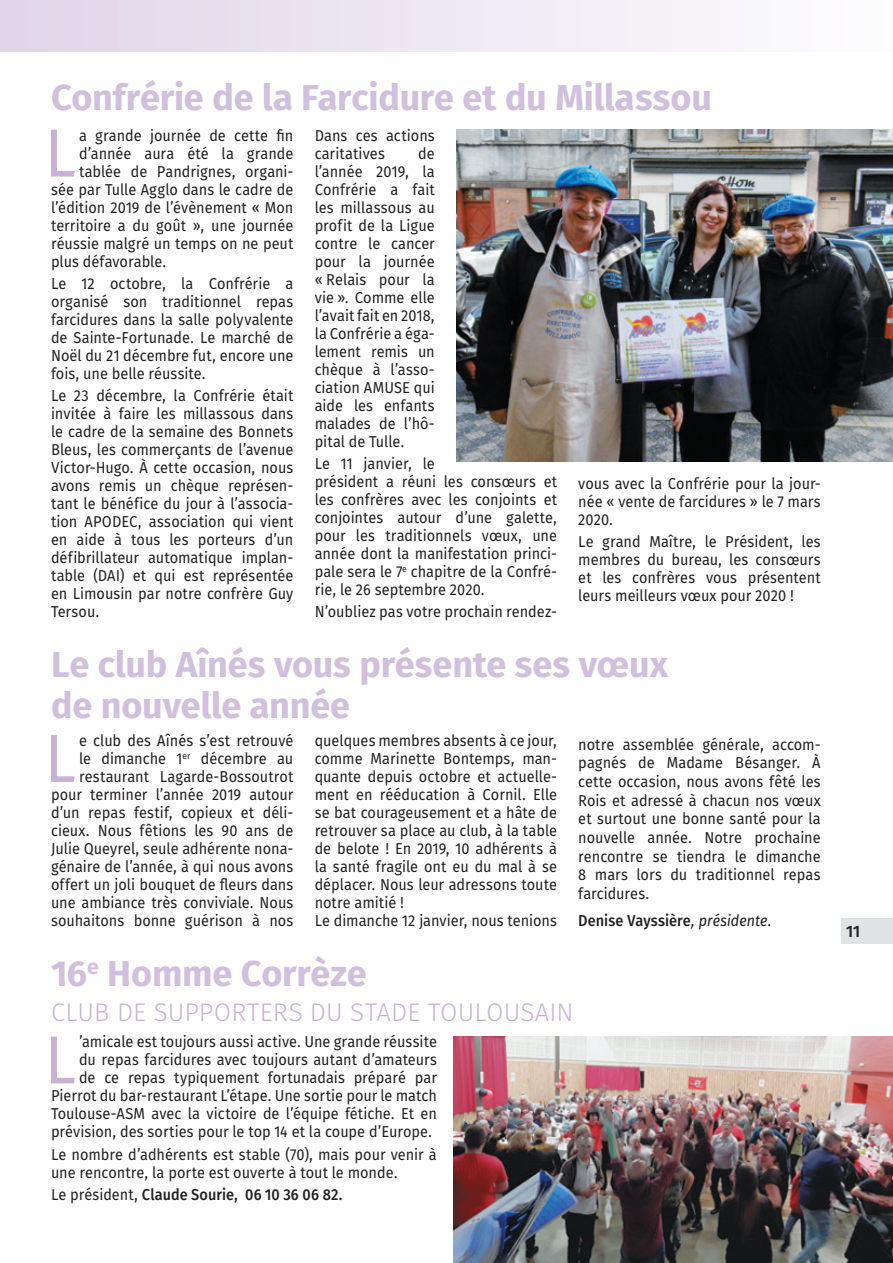
<style>
.page{position:relative;width:893px;height:1263px;background:#fff}
.page>*{position:absolute;margin:0;border:0;box-sizing:border-box;transform-origin:0 0}
.t1{font:67.95px "Fira Sans OT";color:#c7b2d5;scale:.92 1}
.t2{font:700 36px/40.5px "Fira Sans OT";letter-spacing:-.005em;color:#d0c0dd}
.t3{font:25.5px "Fira Sans OT Light";color:#c7b2d5}
.t4{font:16.5px "Fira Sans OT Medium";color:#231f20}
.t5{font:15.75px/18px "Fira Sans OT";color:#231f20;text-align:justify;scale:.92 1}
.t6{font:15.75px "Fira Sans OT Medium";letter-spacing:.005em;color:#231f20;scale:.92 1}
.s1{font-family:"Fira Sans OT";font-style:italic}
.s2{font-family:"Fira Sans OT"}
</style>
<div class="page">
<div style="left:842px;top:918px;width:51px;height:26px;background:#e1e2e4"></div>
<div style="left:0;top:0;width:893px;height:51px;background:linear-gradient(to right,#e0d5e9,#fdfdfd)"></div>
<img style="left:456px;top:130px;width:437px;height:331px">
<img style="left:454px;top:1036px;width:439px;height:227px">
<h2 class="t2" style="left:51px;top:80px;width:662px">Confrérie de la Farcidure et du Millassou</h2>
<h1 class="t1" style="left:44px;top:105px;width:36px">L</h1>
<p class="t5" style="left:79px;top:127px;width:234px">a grande journée de cette fin</p>
<p class="t5" style="left:79px;top:145px;width:234px">d’année aura été la grande</p>
<p class="t5" style="left:79px;top:163px;width:234px">tablée de Pandrignes, organi-</p>
<p class="t5" style="left:51px;top:181px;width:265px">sée par Tulle Agglo dans le cadre de</p>
<p class="t5" style="left:51px;top:199px;width:265px">l’édition 2019 de l’évènement « Mon</p>
<p class="t5" style="left:51px;top:217px;width:265px">territoire a du goût », une journée</p>
<p class="t5" style="left:51px;top:235px;width:265px">réussie malgré un temps on ne peut</p>
<p class="t5" style="left:51px;top:253px;width:127px">plus défavorable.</p>
<p class="t5" style="left:51px;top:275px;width:265px">Le 12 octobre, la Confrérie a organisé son traditionnel repas farcidures dans la salle polyvalente de Sainte-Fortunade. Le marché de Noël du 21 décembre fut, encore une fois, une belle réussite.</p>
<p class="t5" style="left:51px;top:388px;width:265px">Le 23 décembre, la Confrérie était invitée à faire les millassous dans le cadre de la semaine des Bonnets Bleus, les commerçants de l’avenue Victor-Hugo. À cette occasion, nous avons remis un chèque représen&shy;tant le bénéfice du jour à l’associa&shy;tion APODEC, association qui vient en aide à tous les porteurs d’un défibrillateur automatique implan&shy;table (DAI) et qui est représentée en Limousin par notre confrère Guy Tersou.</p>
<p class="t5" style="left:315px;top:127px;width:132px">Dans ces actions caritatives</p>
<p class="t5" style="left:315px;top:145px;width:132px;text-indent:104px">de l’année 2019, la Confrérie a fait les millassous au profit de la Ligue contre le cancer pour la journée « Relais pour la vie ». Comme elle l’avait fait en 2018, la Confrérie a éga&shy;lement remis un chèque à l’asso&shy;ciation AMUSE qui aide les enfants malades de l’hô&shy;pital de Tulle.</p>
<p class="t5" style="left:315px;top:455px;width:265px;text-align:left">Le 11 janvier, le<br>président a réuni les consœurs et les confrères avec les conjoints et conjointes autour d’une galette, pour les traditionnels vœux, une année dont la manifestation princi&shy;pale sera le 7<sup>e</sup> chapitre de la Confré&shy;rie, le 26 septembre 2020.</p>
<p class="t5" style="left:315px;top:604px;width:265px">N’oubliez pas votre prochain rendez-</p>
<p class="t5" style="left:578px;top:475px;width:265px">vous avec la Confrérie pour la jour&shy;née « vente de farcidures » le 7 mars 2020.</p>
<p class="t5" style="left:578px;top:534px;width:265px">Le grand Maître, le Président, les membres du bureau, les consœurs et les confrères vous présentent leurs meilleurs vœux pour 2020 !</p>
<h2 class="t2" style="left:51px;top:647px;width:619px">Le club Aînés vous présente ses vœux de nouvelle année</h2>
<p class="t5" style="left:51px;top:733px;width:265px;text-align:right">e club des Aînés s’est retrouvé<br>le dimanche 1<sup>er</sup> décembre au restaurant Lagarde-Bossoutrot pour terminer l’année 2019 autour d’un repas festif, copieux et déli&shy;cieux. Nous fêtions les 90 ans de Julie Queyrel, seule adhérente nona&shy;génaire de l’année, à qui nous avons offert un joli bouquet de fleurs dans une ambiance très conviviale. Nous souhaitons bonne guérison à nos</p>
<p class="t5" style="left:315px;top:733px;width:265px;text-align:left">quelques membres absents à ce jour, comme Marinette Bontemps, man&shy;quante depuis octobre et actuelle&shy;ment en rééducation à Cornil. Elle se bat courageusement et a hâte de retrouver sa place au club, à la table de belote ! En 2019, 10 adhérents à la santé fragile ont eu du mal à se déplacer. Nous leur adressons toute notre amitié !<br>Le dimanche 12 janvier, nous tenions</p>
<p class="t5" style="left:578px;top:736px;width:265px;line-height:18.6px">notre assemblée générale, accom&shy;pagnés de Madame Bésanger. À cette occasion, nous avons fêté les Rois et adressé à chacun nos vœux et surtout une bonne santé pour la nouvelle année. Notre prochaine rencontre se tiendra le dimanche 8 mars lors du traditionnel repas farcidures.</p>
<h1 class="t1" style="left:44px;top:711px;width:36px">L</h1>
<p class="t6" style="left:578px;top:909px;width:212px">Denise Vayssière<span class="s1">, présidente.</span></p>
<h2 class="t2" style="left:51px;top:956px;width:317px">16<sup>e</sup> Homme Corrèze</h2>
<h3 class="t3" style="left:51px;top:994px;width:524px">CLUB DE SUPPORTERS DU STADE TOULOUSAIN</h3>
<h1 class="t1" style="left:44px;top:1012px;width:36px">L</h1>
<p class="t5" style="left:79px;top:1034px;width:390px">’amicale est toujours aussi active. Une grande réussite</p>
<p class="t5" style="left:79px;top:1052px;width:390px">du repas farcidures avec toujours autant d’amateurs</p>
<p class="t5" style="left:79px;top:1070px;width:390px">de ce repas typiquement fortunadais préparé par</p>
<p class="t5" style="left:51px;top:1088px;width:421px">Pierrot du bar-restaurant L’étape. Une sortie pour le match</p>
<p class="t5" style="left:51px;top:1106px;width:421px">Toulouse-ASM avec la victoire de l’équipe fétiche. Et en</p>
<p class="t5" style="left:51px;top:1124px;width:416px">prévision, des sorties pour le top 14 et la coupe d’Europe.</p>
<p class="t5" style="left:51px;top:1146px;width:421px">Le nombre d’adhérents est stable (70), mais pour venir à une rencontre, la porte est ouverte à tout le monde.</p>
<p class="t6" style="left:51px;top:1183px;width:318px"><span class="s2">Le président,</span> Claude Sourie, 06 10 36 06 82.</p>
<p class="t4" style="left:846px;top:920px;width:16px">11</p>
</div>
